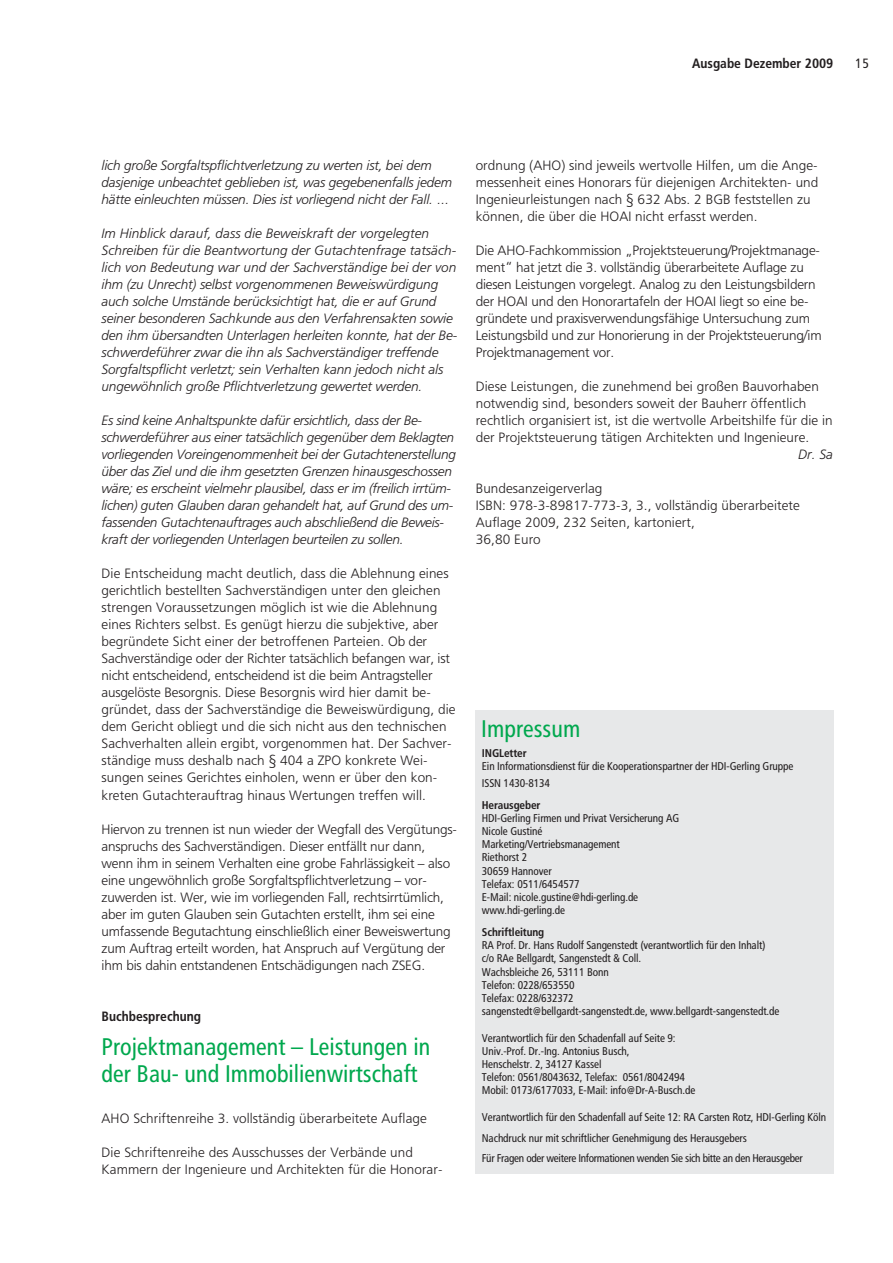
<style>
.page{position:relative;width:893px;height:1263px;background:#fff}
.page>*{position:absolute;margin:0;border:0;box-sizing:border-box;transform-origin:0 0}
.t1{font:24px/27px "HDI Gerling Sans Cond Regular";color:#00a84e}
.t2{font:13.5px/17px "HDI Gerling Sans Light";letter-spacing:.005em;color:#231f20}
.t3{font:13.5px/17px "HDI Gerling Sans Light Italic";letter-spacing:-.01em;color:#231f20}
.t4{font:13.5px "HDI Gerling Sans Cond Bold";color:#231f20}
.t5{font:13.5px "HDI Gerling Sans Cond Regular";color:#231f20}
.t6{font:11.25px/13.2px "HDI Gerling Sans Cond Regular";letter-spacing:-.01em;color:#231f20}
.t7{font:11.25px "HDI Gerling Sans Cond Regular";letter-spacing:-.03em;color:#231f20}
.t8{font:11.25px "HDI Gerling Sans Cond Bold";letter-spacing:-.01em;color:#231f20}
</style>
<div class="page">
<div style="left:475px;top:710px;width:358px;height:464px;background:#e7e8e9"></div>
<p class="t4" style="left:692px;top:55px;width:143px">Ausgabe Dezember 2009</p>
<p class="t5" style="left:855px;top:56px;width:15px">15</p>
<p class="t3" style="left:102px;top:157px;width:352px">lich große Sorgfaltspflichtverletzung zu werten ist, bei dem dasjenige unbeachtet geblieben ist, was gegebenenfalls jedem hätte einleuchten müssen. Dies ist vorliegend nicht der Fall. …</p>
<p class="t3" style="left:102px;top:225px;width:357px">Im Hinblick darauf, dass die Beweiskraft der vorgelegten Schreiben für die Beantwortung der Gutachtenfrage tatsäch&shy;lich von Bedeutung war und der Sachverständige bei der von ihm (zu Unrecht) selbst vorgenommenen Beweiswürdigung auch solche Umstände berücksichtigt hat, die er auf Grund seiner besonderen Sachkunde aus den Verfahrensakten sowie den ihm übersandten Unterlagen herleiten konnte, hat der Be&shy;schwerdeführer zwar die ihn als Sachverständiger treffende Sorgfaltspflicht verletzt; sein Verhalten kann jedoch nicht als ungewöhnlich große Pflichtverletzung gewertet werden.</p>
<p class="t3" style="left:102px;top:412px;width:356px">Es sind keine Anhaltspunkte dafür ersichtlich, dass der Be&shy;schwerdeführer aus einer tatsächlich gegenüber dem Beklagten vorliegenden Voreingenommenheit bei der Gutachtenerstellung über das Ziel und die ihm gesetzten Grenzen hinausgeschossen wäre; es erscheint vielmehr plausibel, dass er im (freilich irrtüm&shy;lichen) guten Glauben daran gehandelt hat, auf Grund des um&shy;fassenden Gutachtenauftrages auch abschließend die Beweis&shy;kraft der vorliegenden Unterlagen beurteilen zu sollen.</p>
<p class="t2" style="left:102px;top:565px;width:355px">Die Entscheidung macht deutlich, dass die Ablehnung eines gerichtlich bestellten Sachverständigen unter den gleichen strengen Voraussetzungen möglich ist wie die Ablehnung eines Richters selbst. Es genügt hierzu die subjektive, aber begründete Sicht einer der betroffenen Parteien. Ob der Sachverständige oder der Richter tatsächlich befangen war, ist nicht entscheidend, entscheidend ist die beim Antragsteller ausgelöste Besorgnis. Diese Besorgnis wird hier damit be&shy;gründet, dass der Sachverständige die Beweiswürdigung, die dem Gericht obliegt und die sich nicht aus den technischen Sachverhalten allein ergibt, vorgenommen hat. Der Sachver&shy;ständige muss deshalb nach § 404 a ZPO konkrete Wei&shy;sungen seines Gerichtes einholen, wenn er über den kon&shy;kreten Gutachterauftrag hinaus Wertungen treffen will.</p>
<p class="t2" style="left:102px;top:820px;width:357px">Hiervon zu trennen ist nun wieder der Wegfall des Vergütungs&shy;anspruchs des Sachverständigen. Dieser entfällt nur dann, wenn ihm in seinem Verhalten eine grobe Fahrlässigkeit – also eine ungewöhnlich große Sorgfaltspflichtverletzung – vor&shy;zuwerden ist. Wer, wie im vorliegenden Fall, rechtsirrtümlich, aber im guten Glauben sein Gutachten erstellt, ihm sei eine umfassende Begutachtung einschließlich einer Beweiswertung zum Auftrag erteilt worden, hat Anspruch auf Vergütung der ihm bis dahin entstandenen Entschädigungen nach ZSEG.</p>
<p class="t4" style="left:102px;top:1008px;width:101px">Buchbesprechung</p>
<h1 class="t1" style="left:102px;top:1033px;width:330px">Projektmanagement – Leistungen in der Bau- und Immobilienwirtschaft</h1>
<p class="t2" style="left:102px;top:1109px;width:327px">AHO Schriftenreihe 3. vollständig überarbeitete Auflage</p>
<p class="t2" style="left:102px;top:1143px;width:342px">Die Schriftenreihe des Ausschusses der Verbände und<br>Kammern der Ingenieure und Architekten für die Honorar-</p>
<p class="t2" style="left:476px;top:157px;width:344px">ordnung (AHO) sind jeweils wertvolle Hilfen, um die Ange&shy;messenheit eines Honorars für diejenigen Architekten- und Ingenieurleistungen nach § 632 Abs. 2 BGB feststellen zu können, die über die HOAI nicht erfasst werden.</p>
<p class="t2" style="left:476px;top:242px;width:347px">Die AHO-Fachkommission „Projektsteuerung/Projektmanage&shy;ment“ hat jetzt die 3. vollständig überarbeitete Auflage zu diesen Leistungen vorgelegt. Analog zu den Leistungsbildern der HOAI und den Honorartafeln der HOAI liegt so eine be&shy;gründete und praxisverwendungsfähige Untersuchung zum Leistungsbild und zur Honorierung in der Projektsteuerung/im Projektmanagement vor.</p>
<p class="t2" style="left:476px;top:378px;width:358px">Diese Leistungen, die zunehmend bei großen Bauvorhaben notwendig sind, besonders soweit der Bauherr öffentlich rechtlich organisiert ist, ist die wertvolle Arbeitshilfe für die in der Projektsteuerung tätigen Architekten und Ingenieure.</p>
<p class="t3" style="left:798px;top:446px;width:36px">Dr. Sa</p>
<p class="t2" style="left:476px;top:480px;width:326px">Bundesanzeigerverlag<br>ISBN: 978-3-89817-773-3, 3., vollständig überarbeitete Auflage 2009, 232 Seiten, kartoniert,<br>36,80 Euro</p>
<h1 class="t1" style="left:481px;top:715px;width:101px">Impressum</h1>
<p class="t8" style="left:482px;top:746px;width:46px">INGLetter</p>
<p class="t6" style="left:482px;top:757px;width:313px;line-height:16.8px">Ein Informationsdienst für die Kooperationspartner der HDI-Gerling Gruppe<br>ISSN 1430-8134</p>
<p class="t8" style="left:482px;top:798px;width:60px">Herausgeber</p>
<p class="t6" style="left:482px;top:811px;width:199px">HDI-Gerling Firmen und Privat Versicherung AG<br>Nicole Gustiné<br>Marketing/Vertriebsmanagement<br>Riethorst 2<br>30659 Hannover<br>Telefax: 0511/6454577<br>E-Mail: nicole.gustine@hdi-gerling.de www.hdi-gerling.de</p>
<p class="t8" style="left:482px;top:925px;width:64px">Schriftleitung</p>
<p class="t6" style="left:482px;top:939px;width:299px">RA Prof. Dr. Hans Rudolf Sangenstedt (verantwortlich für den Inhalt) c/o RAe Bellgardt, Sangenstedt &amp; Coll.<br>Wachsbleiche 26, 53111 Bonn<br>Telefon: 0228/653550<br>Telefax: 0228/632372<br>sangenstedt@bellgardt-sangenstedt.de, www.bellgardt-sangenstedt.de</p>
<p class="t6" style="left:482px;top:1031px;width:215px">Verantwortlich für den Schadenfall auf Seite 9:<br>Univ.-Prof. Dr.-Ing. Antonius Busch,<br>Henschelstr. 2, 34127 Kassel<br>Telefon: 0561/8043632, Telefax: 0561/8042494<br>Mobil: 0173/6177033, E-Mail: info@Dr-A-Busch.de</p>
<p class="t6" style="left:482px;top:1106px;width:346px;line-height:21.6px">Verantwortlich für den Schadenfall auf Seite 12: RA Carsten Rotz, HDI-Gerling Köln<br>Nachdruck nur mit schriftlicher Genehmigung des Herausgebers</p>
<p class="t7" style="left:482px;top:1151px;width:323px">Für Fragen oder weitere Informationen wenden Sie sich bitte an den Herausgeber</p>
</div>
